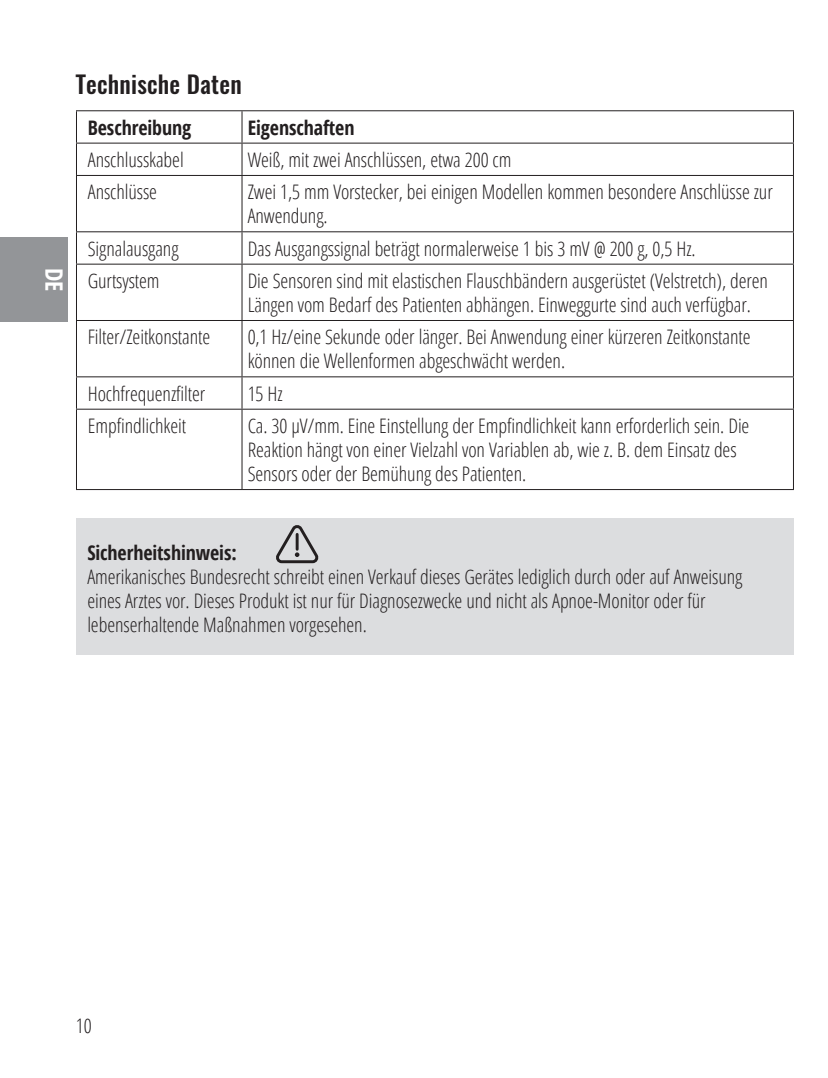
<style>
.page{position:relative;width:828px;height:1078px;background:#fff}
.page>*{position:absolute;margin:0;border:0;box-sizing:border-box;transform-origin:0 0}
.t1{font:500 24px "Oswald";letter-spacing:.01em;color:#231f20}
.t2{font:700 24px "Open Sans Condensed";color:#fff}
.t3{font:300 20px/24px "Open Sans Condensed";letter-spacing:-.005em;color:#231f20}
.t4{font:700 20px "Open Sans Condensed";letter-spacing:-.005em;color:#231f20}
</style>
<div class="page">
<div style="left:0;top:237px;width:68px;height:84px;background:#939598"></div>
<hr style="left:76px;top:110px;width:166px;height:1px;background:#231f20">
<hr style="left:76px;top:111px;width:1px;height:32px;background:#231f20">
<hr style="left:242px;top:110px;width:552px;height:1px;background:#231f20">
<hr style="left:241px;top:111px;width:2px;height:32px;background:#231f20">
<hr style="left:793px;top:111px;width:1px;height:32px;background:#231f20">
<hr style="left:76px;top:142px;width:166px;height:2px;background:#231f20">
<hr style="left:76px;top:144px;width:1px;height:31px;background:#231f20">
<hr style="left:242px;top:142px;width:552px;height:2px;background:#231f20">
<hr style="left:241px;top:144px;width:2px;height:31px;background:#231f20">
<hr style="left:793px;top:144px;width:1px;height:31px;background:#231f20">
<hr style="left:76px;top:175px;width:166px;height:1px;background:#231f20">
<hr style="left:76px;top:176px;width:1px;height:55px;background:#231f20">
<hr style="left:242px;top:175px;width:552px;height:1px;background:#231f20">
<hr style="left:241px;top:176px;width:2px;height:55px;background:#231f20">
<hr style="left:793px;top:176px;width:1px;height:55px;background:#231f20">
<hr style="left:76px;top:231px;width:166px;height:1px;background:#231f20">
<hr style="left:76px;top:232px;width:1px;height:31px;background:#231f20">
<hr style="left:242px;top:231px;width:552px;height:1px;background:#231f20">
<hr style="left:241px;top:232px;width:2px;height:31px;background:#231f20">
<hr style="left:793px;top:232px;width:1px;height:31px;background:#231f20">
<hr style="left:76px;top:263px;width:166px;height:2px;background:#231f20">
<hr style="left:76px;top:264px;width:1px;height:56px;background:#231f20">
<hr style="left:242px;top:263px;width:552px;height:2px;background:#231f20">
<hr style="left:241px;top:264px;width:2px;height:56px;background:#231f20">
<hr style="left:793px;top:264px;width:1px;height:56px;background:#231f20">
<hr style="left:76px;top:320px;width:166px;height:1px;background:#231f20">
<hr style="left:76px;top:321px;width:1px;height:55px;background:#231f20">
<hr style="left:242px;top:320px;width:552px;height:1px;background:#231f20">
<hr style="left:241px;top:321px;width:2px;height:55px;background:#231f20">
<hr style="left:793px;top:321px;width:1px;height:55px;background:#231f20">
<hr style="left:76px;top:376px;width:166px;height:1px;background:#231f20">
<hr style="left:76px;top:377px;width:1px;height:31px;background:#231f20">
<hr style="left:242px;top:376px;width:552px;height:1px;background:#231f20">
<hr style="left:241px;top:377px;width:2px;height:31px;background:#231f20">
<hr style="left:793px;top:377px;width:1px;height:31px;background:#231f20">
<hr style="left:76px;top:408px;width:166px;height:2px;background:#231f20">
<hr style="left:76px;top:409px;width:1px;height:80px;background:#231f20">
<hr style="left:242px;top:408px;width:552px;height:2px;background:#231f20">
<hr style="left:241px;top:409px;width:2px;height:80px;background:#231f20">
<hr style="left:793px;top:409px;width:1px;height:80px;background:#231f20">
<hr style="left:76px;top:489px;width:166px;height:1px;background:#231f20">
<hr style="left:242px;top:489px;width:552px;height:1px;background:#231f20">
<div style="left:76px;top:518px;width:718px;height:136px;background:#dcdddf"></div>
<svg style="left:276px;top:525px;width:43px;height:38px"></svg>
<p class="t2" style="left:71px;top:267px;width:25px;rotate:90deg">DE</p>
<p class="t1" style="left:76px;top:68px;width:167px">Technische Daten</p>
<p class="t4" style="left:88px;top:113px;width:105px">Beschreibung</p>
<p class="t4" style="left:248px;top:113px;width:108px">Eigenschaften</p>
<p class="t3" style="left:88px;top:147px;width:97px">Anschlusskabel</p>
<p class="t3" style="left:248px;top:147px;width:265px">Weiß, mit zwei Anschlüssen, etwa 200 cm</p>
<p class="t3" style="left:88px;top:179px;width:71px">Anschlüsse</p>
<p class="t3" style="left:248px;top:179px;width:526px">Zwei 1,5 mm Vorstecker, bei einigen Modellen kommen besondere Anschlüsse zur<br>Anwendung.</p>
<p class="t3" style="left:88px;top:236px;width:92px">Signalausgang</p>
<p class="t3" style="left:248px;top:236px;width:449px">Das Ausgangssignal beträgt normalerweise 1 bis 3 mV @ 200 g, 0,5 Hz.</p>
<p class="t3" style="left:88px;top:268px;width:73px">Gurtsystem</p>
<p class="t3" style="left:248px;top:268px;width:522px">Die Sensoren sind mit elastischen Flauschbändern ausgerüstet (Velstretch), deren<br>Längen vom Bedarf des Patienten abhängen. Einweggurte sind auch verfügbar.</p>
<p class="t3" style="left:88px;top:324px;width:124px">Filter/Zeitkonstante</p>
<p class="t3" style="left:248px;top:324px;width:504px">0,1 Hz/eine Sekunde oder länger. Bei Anwendung einer kürzeren Zeitkonstante können die Wellenformen abgeschwächt werden.</p>
<p class="t3" style="left:88px;top:381px;width:119px">Hochfrequenzfilter</p>
<p class="t3" style="left:248px;top:381px;width:37px">15 Hz</p>
<p class="t3" style="left:88px;top:413px;width:100px">Empfindlichkeit</p>
<p class="t3" style="left:248px;top:413px;width:503px">Ca. 30 µV/mm. Eine Einstellung der Empfindlichkeit kann erforderlich sein. Die<br>Reaktion hängt von einer Vielzahl von Variablen ab, wie z. B. dem Einsatz des<br>Sensors oder der Bemühung des Patienten.</p>
<p class="t4" style="left:87px;top:538px;width:151px">Sicherheitshinweis:</p>
<p class="t3" style="left:87px;top:563px;width:656px">Amerikanisches Bundesrecht schreibt einen Verkauf dieses Gerätes lediglich durch oder auf Anweisung eines Arztes vor. Dieses Produkt ist nur für Diagnosezwecke und nicht als Apnoe-Monitor oder für lebenserhaltende Maßnahmen vorgesehen.</p>
<p class="t3" style="left:76px;top:1012px;width:17px">10</p>
</div>
